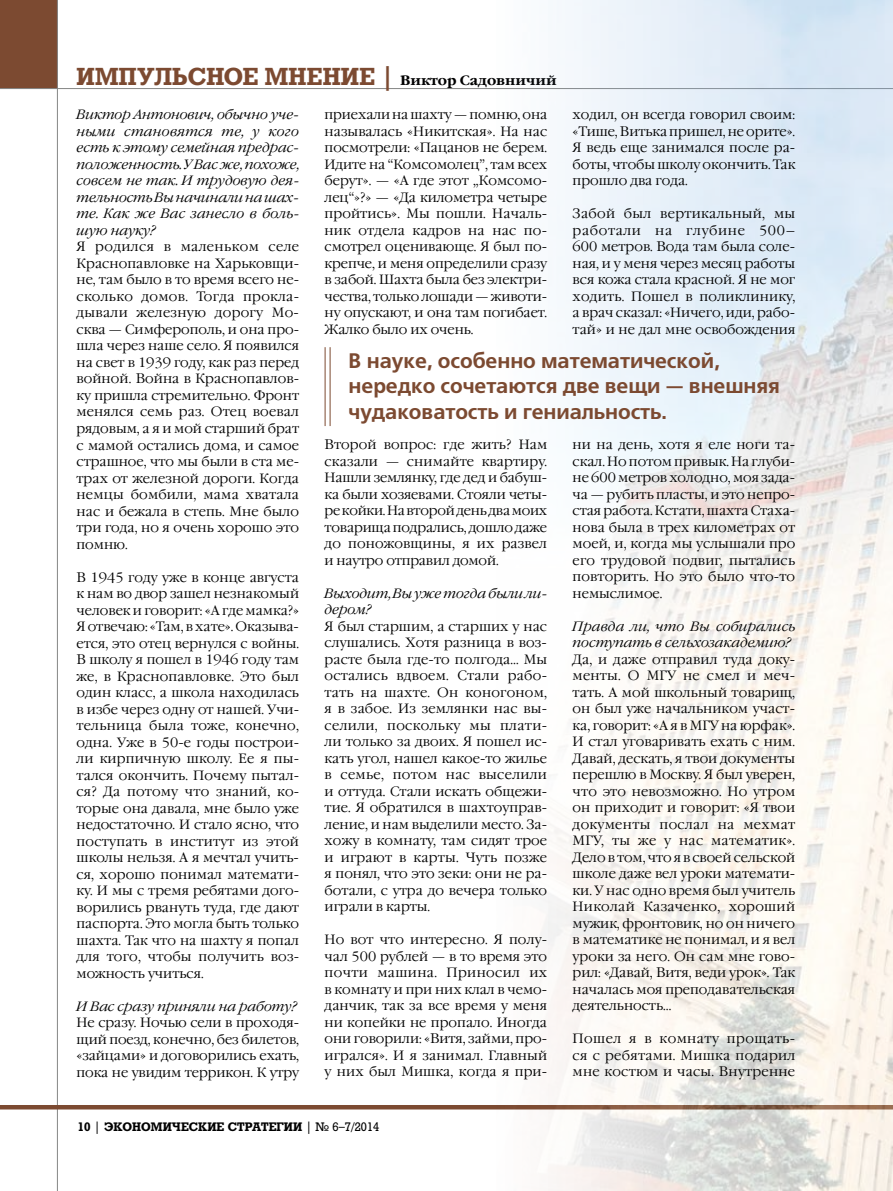
<style>
.page{position:relative;width:893px;height:1191px;background:#fff}
.page>*{position:absolute;margin:0;border:0;box-sizing:border-box;transform-origin:0 0}
.t1{font:700 24px "Rodeo";letter-spacing:.005em;color:#7c4a31}
.t2{font:700 21px/25.5px "Free Set C";letter-spacing:-.005em;color:#7c4a31}
.t3{font:300 13.5px/16.5px "Garamond C";color:#000;text-align:justify}
.t4{font:italic 300 13.5px/16.5px "Garamond C";color:#000}
.t5{font:700 12px "Rodeo";color:#000}
.s1{font-family:"Garamond C";font-size:13.5px;color:#000}
.s2{font-weight:400}
</style>
<div class="page">
<div style="left:0;top:0;width:58px;height:88px;background:#7c4a31"></div>
<hr style="left:57px;top:0;width:1px;height:1191px;background:#868786">
<hr style="left:0;top:88px;width:893px;height:1px;background:#868786">
<hr style="left:0;top:1105px;width:893px;height:4px;background:#7c4a31">
<img style="left:325px;top:0;width:568px;height:1191px">
<hr style="left:330px;top:347px;width:1px;height:79px;background:#7c4a31">
<hr style="left:325px;top:347px;width:1px;height:79px;background:#7c4a31">
<h1 class="t1" style="left:77px;top:62px;width:482px">ИМПУЛЬСНОЕ МНЕНИЕ | <span class="s1">Виктор Садовничий</span></h1>
<p class="t4" style="left:77px;top:107px;width:224px;text-align:justify">Виктор Антонович, обычно уче&shy;ными становятся те, у кого есть к этому семейная предрас&shy;положенность. У Вас же, похоже, совсем не так. И трудовую дея&shy;тельность Вы начинали на шах&shy;те. Как же Вас занесло в боль&shy;шую науку?</p>
<p class="t3" style="left:77px;top:239px;width:224px">Я родился в маленьком селе Краснопавловке на Харьковщи&shy;не, там было в то время всего не&shy;сколько домов. Тогда прокла&shy;дывали железную дорогу Мо&shy;сква — Симферополь, и она про&shy;шла через наше село. Я появился на свет в 1939 году, как раз перед войной. Война в Краснопавлов&shy;ку пришла стремительно. Фронт менялся семь раз. Отец воевал рядовым, а я и мой старший брат с мамой остались дома, и самое страшное, что мы были в ста ме&shy;трах от железной дороги. Когда немцы бомбили, мама хватала нас и бежала в степь. Мне было три года, но я очень хорошо это помню.</p>
<p class="t3" style="left:77px;top:569px;width:224px">В 1945 году уже в конце августа к нам во двор зашел незнакомый человек и говорит: «А где мамка?» Я отвечаю: «Там, в хате». Оказыва&shy;ется, это отец вернулся с войны.<br>В школу я пошел в 1946 году там же, в Краснопавловке. Это был один класс, а школа находилась в избе через одну от нашей. Учи&shy;тельница была тоже, конечно, одна. Уже в 50-е годы построи&shy;ли кирпичную школу. Ее я пы&shy;тался окончить. Почему пытал&shy;ся? Да потому что знаний, ко&shy;торые она давала, мне было уже недостаточно. И стало ясно, что поступать в институт из этой школы нельзя. А я мечтал учить&shy;ся, хорошо понимал математи&shy;ку. И мы с тремя ребятами дого&shy;ворились рвануть туда, где дают паспорта. Это могла быть только шахта. Так что на шахту я попал для того, чтобы получить воз&shy;можность учиться.</p>
<p class="t4" style="left:77px;top:998px;width:222px">И Вас сразу приняли на работу?</p>
<p class="t3" style="left:77px;top:1014px;width:224px">Не сразу. Ночью сели в проходя&shy;щий поезд, конечно, без билетов, «зайцами» и договорились ехать, пока не увидим террикон. К утру</p>
<p class="t3" style="left:573px;top:107px;width:224px">ходил, он всегда говорил своим: «Тише, Витька пришел, не орите».<br>Я ведь еще занимался после ра&shy;боты, чтобы школу окончить. Так прошло два года.</p>
<p class="t3" style="left:573px;top:206px;width:224px">Забой был вертикальный, мы работали на глубине 500– 600 метров. Вода там была соле&shy;ная, и у меня через месяц работы вся кожа стала красной. Я не мог ходить. Пошел в поликлинику, а врач сказал: «Ничего, иди, рабо&shy;тай» и не дал мне освобождения</p>
<p class="t3" style="left:325px;top:107px;width:224px">приехали на шахту — помню, она называлась «Никитская». На нас посмотрели: «Пацанов не берем.<br>Идите на “Комсомолец”, там всех берут». — «А где этот „Комсомо&shy;лец“»?» — «Да километра четыре пройтись». Мы пошли. Началь&shy;ник отдела кадров на нас по&shy;смотрел оценивающе. Я был по&shy;крепче, и меня определили сразу в забой. Шахта была без электри&shy;чества, только лошади — животи&shy;ну опускают, и она там погибает.<br>Жалко было их очень.</p>
<h2 class="t2" style="left:349px;top:348px;width:433px">В науке, особенно математической, нередко сочетаются две вещи — внешняя чудаковатость и гениальность.</h2>
<p class="t3" style="left:325px;top:437px;width:224px">Второй вопрос: где жить? Нам сказали — снимайте квартиру.<br>Нашли землянку, где дед и бабуш&shy;ка были хозяевами. Стояли четы&shy;ре койки. На второй день два моих товарища подрались, дошло даже до поножовщины, я их развел и наутро отправил домой.</p>
<p class="t4" style="left:325px;top:585px;width:224px">Выходит, Вы уже тогда были ли&shy;дером?</p>
<p class="t3" style="left:325px;top:618px;width:224px">Я был старшим, а старших у нас слушались. Хотя разница в воз&shy;расте была где-то полгода… Мы остались вдвоем. Стали рабо&shy;тать на шахте. Он коногоном, я в забое. Из землянки нас вы&shy;селили, поскольку мы плати&shy;ли только за двоих. Я пошел ис&shy;кать угол, нашел какое-то жилье в семье, потом нас выселили и оттуда. Стали искать общежи&shy;тие. Я обратился в шахтоуправ&shy;ление, и нам выделили место. За&shy;хожу в комнату, там сидят трое и играют в карты. Чуть позже я понял, что это зеки: они не ра&shy;ботали, с утра до вечера только играли в карты.</p>
<p class="t3" style="left:325px;top:932px;width:224px">Но вот что интересно. Я полу&shy;чал 500 рублей — в то время это почти машина. Приносил их в комнату и при них клал в чемо&shy;данчик, так за все время у меня ни копейки не пропало. Иногда они говорили: «Витя, займи, про&shy;игрался». И я занимал. Главный у них был Мишка, когда я при-</p>
<p class="t3" style="left:573px;top:437px;width:224px">ни на день, хотя я еле ноги та&shy;скал. Но потом привык. На глуби&shy;не 600 метров холодно, моя зада&shy;ча — рубить пласты, и это непро&shy;стая работа. Кстати, шахта Стаха&shy;нова была в трех километрах от моей, и, когда мы услышали про его трудовой подвиг, пытались повторить. Но это было что-то немыслимое.</p>
<p class="t4" style="left:573px;top:618px;width:224px">Правда ли, что Вы собирались поступать в сельхозакадемию?</p>
<p class="t3" style="left:573px;top:651px;width:224px">Да, и даже отправил туда доку&shy;менты. О МГУ не смел и меч&shy;тать. А мой школьный товарищ, он был уже начальником участ&shy;ка, говорит: «А я в МГУ на юрфак».<br>И стал уговаривать ехать с ним.<br>Давай, дескать, я твои документы перешлю в Москву. Я был уверен, что это невозможно. Но утром он приходит и говорит: «Я твои документы послал на мехмат МГУ, ты же у нас математик».<br>Дело в том, что я в своей сельской школе даже вел уроки математи&shy;ки. У нас одно время был учитель Николай Казаченко, хороший мужик, фронтовик, но он ничего в математике не понимал, и я вел уроки за него. Он сам мне гово&shy;рил: «Давай, Витя, веди урок». Так началась моя преподавательская деятельность…</p>
<p class="t3" style="left:573px;top:1031px;width:224px">Пошел я в комнату прощать&shy;ся с ребятами. Мишка подарил мне костюм и часы. Внутренне</p>
<p class="t5" style="left:78px;top:1119px;width:303px">10 <span class="s2">|</span> ЭКОНОМИЧЕСКИЕ СТРАТЕГИИ <span class="s2">| № 6–7/2014</span></p>
</div>
